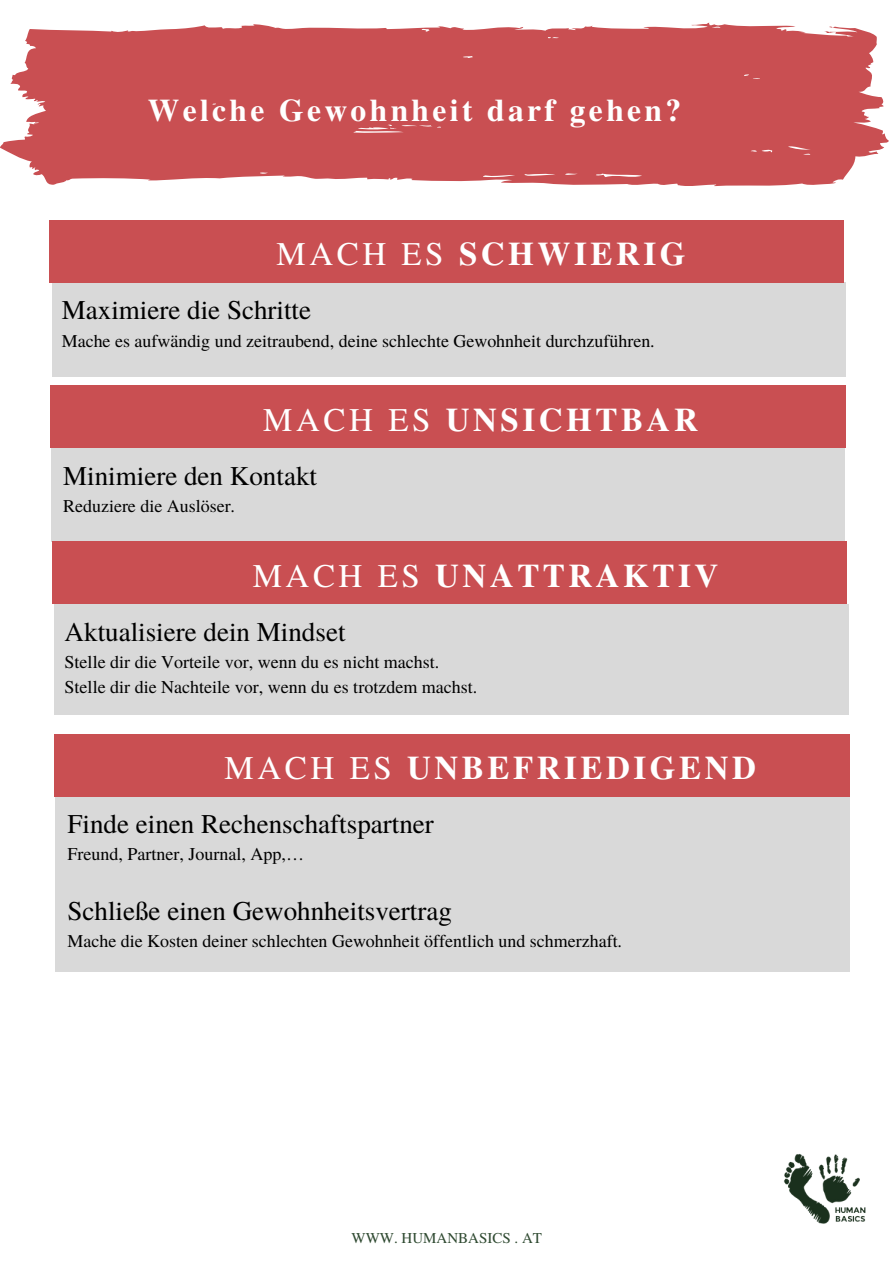
<style>
.page{position:relative;width:894px;height:1264px;background:#fff}
.page>*{position:absolute;margin:0;border:0;box-sizing:border-box;transform-origin:0 0}
.t1{font:700 33px "Te X Gyre Termes";letter-spacing:.105em;color:#fff}
.t2{font:700 31.5px "Te X Gyre Termes";letter-spacing:.105em;color:#fff}
.t3{font:27px "Te X Gyre Termes";color:#000}
.t4{font:18px/24.8px "Te X Gyre Termes";color:#000}
.t5{font:15px "Te X Gyre Termes";color:#2f4a31}
.s1{font-weight:400}
</style>
<div class="page">
<div style="left:52px;top:283px;width:793px;height:93px;background:#d9d9d9"></div>
<div style="left:49px;top:220px;width:794px;height:62px;background:#c94f52"></div>
<div style="left:51px;top:448px;width:793px;height:93px;background:#d9d9d9"></div>
<div style="left:51px;top:385px;width:793px;height:62px;background:#c94f52"></div>
<div style="left:55px;top:604px;width:793px;height:110px;background:#d9d9d9"></div>
<div style="left:52px;top:542px;width:794px;height:61px;background:#c94f52"></div>
<div style="left:56px;top:796px;width:792px;height:175px;background:#d9d9d9"></div>
<div style="left:55px;top:734px;width:794px;height:62px;background:#c94f52"></div>
<svg style="left:0;top:23px;width:888px;height:164px;fill:#c94f52"></svg>
<img style="left:784px;top:1153px;width:82px;height:71px">
<h3 class="t2" style="left:148px;top:85px;width:535px">Welche Gewohnheit darf gehen?</h3>
<p class="t1" style="left:276px;top:228px;width:410px"><span class="s1">MACH ES</span> SCHWIERIG</p>
<h4 class="t3" style="left:62px;top:291px;width:251px">Maximiere die Schritte</h4>
<h1 class="t4" style="left:62px;top:327px;width:594px">Mache es aufwändig und zeitraubend, deine schlechte Gewohnheit durchzuführen.</h1>
<h2 class="t1" style="left:263px;top:394px;width:436px"><span class="s1">MACH ES</span> UNSICHTBAR</h2>
<h1 class="t3" style="left:63px;top:456px;width:255px">Minimiere den Kontakt</h1>
<h3 class="t4" style="left:63px;top:492px;width:173px">Reduziere die Auslöser.</h3>
<h1 class="t1" style="left:253px;top:550px;width:467px"><span class="s1">MACH ES</span> UNATTRAKTIV</h1>
<h3 class="t3" style="left:65px;top:612px;width:282px">Aktualisiere dein Mindset</h3>
<h4 class="t4" style="left:65px;top:648px;width:414px">Stelle dir die Vorteile vor, wenn du es nicht machst.<br>Stelle dir die Nachteile vor, wenn du es trotzdem machst.</h4>
<h3 class="t1" style="left:224px;top:742px;width:532px"><span class="s1">MACH ES</span> UNBEFRIEDIGEND</h3>
<h4 class="t3" style="left:67px;top:804px;width:368px">Finde einen Rechenschaftspartner</h4>
<h3 class="t4" style="left:67px;top:841px;width:238px">Freund, Partner, Journal, App,…</h3>
<h1 class="t3" style="left:67px;top:891px;width:386px">Schließe einen Gewohnheitsvertrag</h1>
<h4 class="t4" style="left:67px;top:927px;width:556px">Mache die Kosten deiner schlechten Gewohnheit öffentlich und schmerzhaft.</h4>
<p class="t5" style="left:351px;top:1227px;width:192px">WWW. HUMANBASICS . AT</p>
</div>
